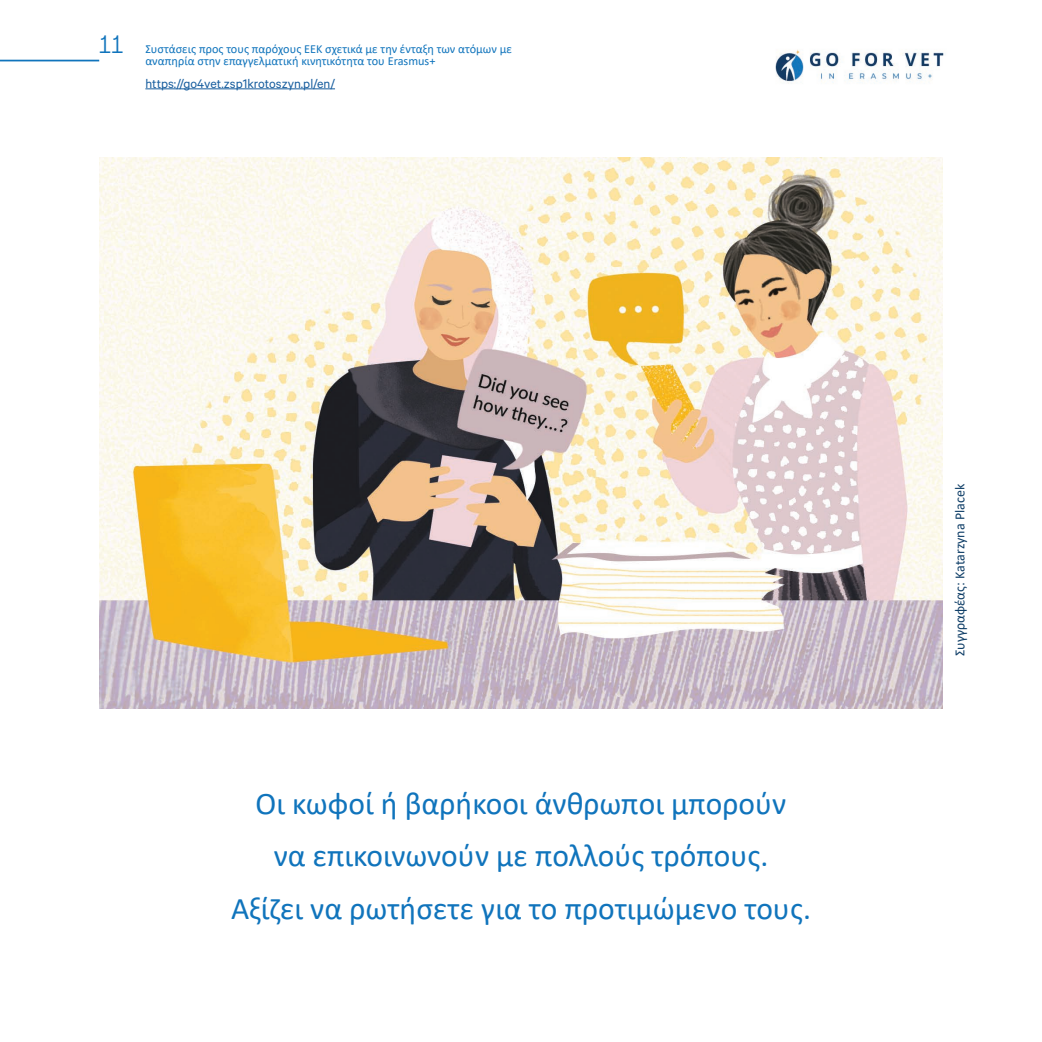
<style>
.page{position:relative;width:1042px;height:1042px;background:#fff}
.page>*{position:absolute;margin:0;border:0;box-sizing:border-box;transform-origin:0 0}
.t1{font:31.5px/52.5px "Calibri";color:#1074bc;text-align:center}
.t2{font:24.5px "Sharp Grotesk Light 21";color:#1074bc}
.t3{font:14px "Calibre";color:#175d9e}
.t4{font:14px "Calibri";color:#103f68}
.t5{font:12.25px/12.2px "Calibri";color:#1074bc}
</style>
<div class="page">
<hr style="left:0;top:60px;width:99px;height:1px;background:#1074bc">
<img style="left:775px;top:49px;width:169px;height:35px">
<hr style="left:145px;top:89px;width:190px;height:1px;background:#175d9e">
<img style="left:99px;top:158px;width:844px;height:551px">
<h2 class="t2" style="left:99px;top:25px;width:26px">11</h2>
<p class="t5" style="left:145px;top:42px;width:368px">Συστάσεις προς τους παρόχους ΕΕΚ σχετικά με την ένταξη των ατόμων με αναπηρία στην επαγγελματική κινητικότητα του Erasmus+</p>
<p class="t3" style="left:145px;top:75px;width:191px">https://go4vet.zsp1krotoszyn.pl/en/</p>
<h1 class="t1" style="left:231px;top:776px;width:581px">Οι κωφοί ή βαρήκοοι άνθρωποι μπορούν<br>να επικοινωνούν με πολλούς τρόπους.<br>Αξίζει να ρωτήσετε για το προτιμώμενο τους.</h1>
<p class="t4" style="left:950px;top:656px;width:174px;rotate:-90deg">Συγγραφέας: Katarzyna Placek</p>
</div>
